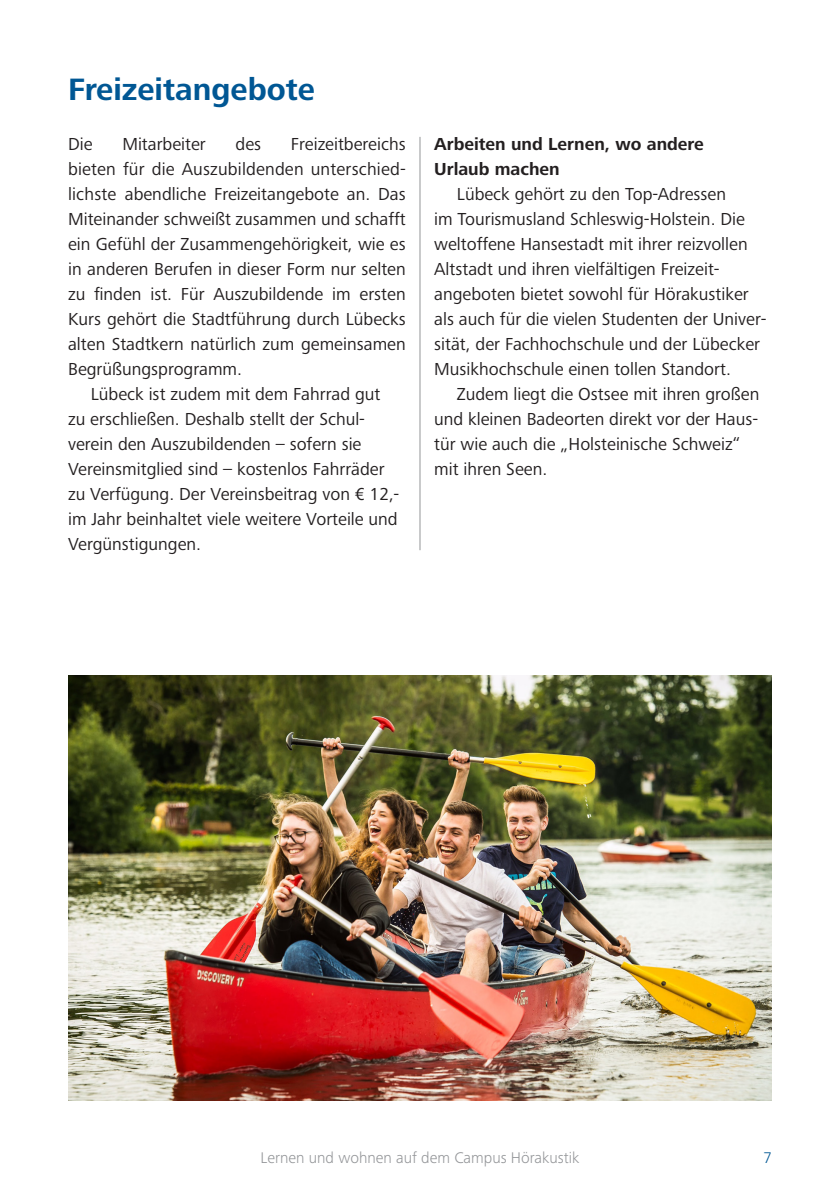
<style>
.page{position:relative;width:840px;height:1191px;background:#fff}
.page>*{position:absolute;margin:0;border:0;box-sizing:border-box;transform-origin:0 0}
.t1{font:700 32px "Frutiger Next LTW1 G";color:#005794}
.t2{font:18px/25px "Frutiger Next LTW1 G";color:#231f20;text-align:justify}
.t3{font:700 18px/25px "Frutiger Next LTW1 G";color:#231f20}
.t4{font:300 16px "Frutiger Next LTW1 G";color:#939598}
.t5{font:300 16px "Frutiger Next LTW1 G";color:#005794}
</style>
<div class="page">
<hr style="left:419px;top:137px;width:1px;height:413px;background:#939598">
<img style="left:68px;top:675px;width:703px;height:425px">
<p class="t1" style="left:68px;top:71px;width:248px">Freizeitangebote</p>
<p class="t2" style="left:68px;top:132px;width:339px;text-indent:223px">Freizeitbereichs bieten für die Auszubildenden unterschied&shy;lichste abendliche Freizeitangebote an. Das Miteinander schweißt zusammen und schafft ein Gefühl der Zusammengehörigkeit, wie es in anderen Berufen in dieser Form nur selten zu finden ist. Für Auszubildende im ersten Kurs gehört die Stadtführung durch Lübecks alten Stadtkern natürlich zum gemeinsamen Begrüßungsprogramm.</p>
<p class="t2" style="left:68px;top:382px;width:332px;text-align:left;text-indent:23px">Lübeck ist zudem mit dem Fahrrad gut zu erschließen. Deshalb stellt der Schul&shy;verein den Auszubildenden – sofern sie Vereinsmitglied sind – kostenlos Fahrräder zu Verfügung. Der Vereinsbeitrag von € 12,- im Jahr beinhaltet viele weitere Vorteile und Vergünstigungen.</p>
<p class="t2" style="left:68px;top:132px;width:26px">Die</p>
<p class="t2" style="left:122px;top:132px;width:85px">Mitarbeiter</p>
<p class="t2" style="left:235px;top:132px;width:27px">des</p>
<p class="t3" style="left:434px;top:132px;width:271px">Arbeiten und Lernen, wo andere<br>Urlaub machen</p>
<p class="t2" style="left:456px;top:182px;width:271px">Lübeck gehört zu den Top-Adressen</p>
<p class="t2" style="left:434px;top:207px;width:312px">im Tourismusland Schleswig-Holstein. Die</p>
<p class="t2" style="left:434px;top:232px;width:315px">weltoffene Hansestadt mit ihrer reizvollen</p>
<p class="t2" style="left:434px;top:257px;width:287px">Altstadt und ihren vielfältigen Freizeit-</p>
<p class="t2" style="left:434px;top:282px;width:316px">angeboten bietet sowohl für Hörakustiker</p>
<p class="t2" style="left:434px;top:307px;width:333px">als auch für die vielen Studenten der Univer-</p>
<p class="t2" style="left:434px;top:332px;width:327px">sität, der Fachhochschule und der Lübecker</p>
<p class="t2" style="left:434px;top:357px;width:298px">Musikhochschule einen tollen Standort.</p>
<p class="t2" style="left:456px;top:382px;width:304px">Zudem liegt die Ostsee mit ihren großen</p>
<p class="t2" style="left:434px;top:407px;width:325px">und kleinen Badeorten direkt vor der Haus-</p>
<p class="t2" style="left:434px;top:432px;width:308px">tür wie auch die „Holsteinische Schweiz“</p>
<p class="t2" style="left:434px;top:457px;width:114px">mit ihren Seen.</p>
<p class="t4" style="left:260px;top:1148px;width:320px">Lernen und wohnen auf dem Campus Hörakustik</p>
<p class="t5" style="left:763px;top:1148px;width:10px">7</p>
</div>
